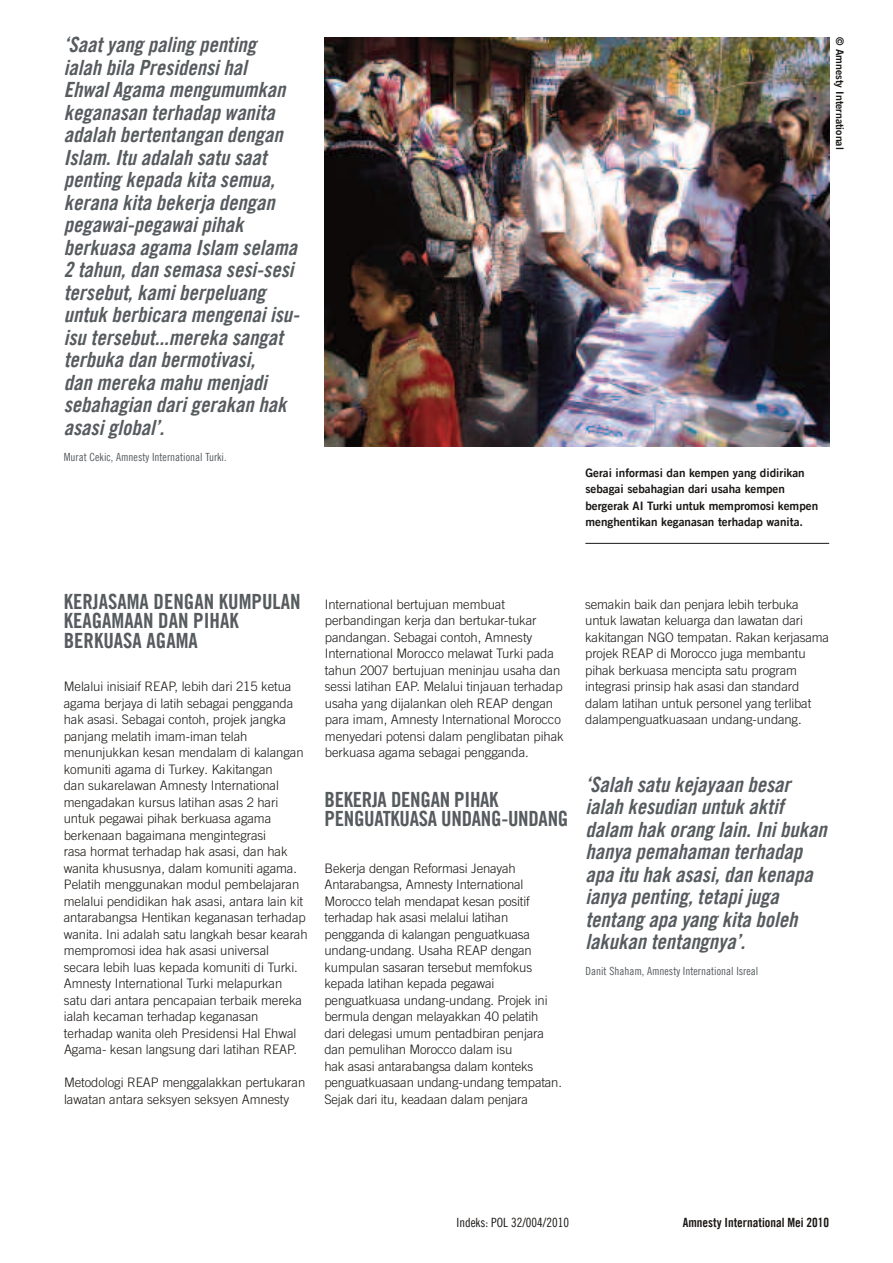
<style>
.page{position:relative;width:893px;height:1263px;background:#fff}
.page>*{position:absolute;margin:0;border:0;box-sizing:border-box;transform-origin:0 0}
.t1{font:21px/22.5px "Amnesty Trade Gothic Bd Cn 20 Ob";color:#565b5e}
.t2{font:21px/19.5px "Amnesty Trade Gothic Bd Cn 20";color:#565b5e}
.t3{font:300 13.05px/16.5px "Amnesty Trade Gothic";letter-spacing:-.005em;color:#1a1715}
.t4{font:12.75px "Amnesty Trade Gothic Bd Cn 20";color:#1a1715}
.t5{font:12.75px "Amnesty Trade Gothic Cn 18";color:#1a1715}
.t6{font:11.7px/16.5px "Amnesty Trade Gothic Bd 2";color:#1a1715}
.t7{font:11.25px "Amnesty Trade Gothic Cn 18";color:#565b5e}
.t8{font:10.5px "Amnesty Trade Gothic Bd 2";color:#1a1715}
</style>
<div class="page">
<hr style="left:585px;top:543px;width:244px;height:1px;background:#1a1715">
<img style="left:325px;top:38px;width:504px;height:408px">
<p class="t1" style="left:64px;top:33px;width:235px">‘Saat yang paling penting ialah bila Presidensi hal<br>Ehwal Agama mengumumkan keganasan terhadap wanita adalah bertentangan dengan<br>Islam. Itu adalah satu saat penting kepada kita semua, kerana kita bekerja dengan pegawai-pegawai pihak berkuasa agama Islam selama<br>2 tahun, dan semasa sesi-sesi tersebut, kami berpeluang untuk berbicara mengenai isu&shy;isu tersebut...mereka sangat terbuka dan bermotivasi,<br>dan mereka mahu menjadi sebahagian dari gerakan hak asasi global’.</p>
<p class="t7" style="left:64px;top:450px;width:164px">Murat Cekic, Amnesty International Turki.</p>
<p class="t8" style="left:846px;top:37px;width:114px;rotate:90deg">© Amnesty International</p>
<p class="t6" style="left:585px;top:464px;width:234px">Gerai informasi dan kempen yang didirikan sebagai sebahagian dari usaha kempen bergerak AI Turki untuk mempromosi kempen menghentikan keganasan terhadap wanita.</p>
<h1 class="t2" style="left:64px;top:591px;width:238px">KERJASAMA DENGAN KUMPULAN<br>KEAGAMAAN DAN PIHAK<br>BERKUASA AGAMA</h1>
<p class="t3" style="left:64px;top:678px;width:245px">Melalui inisiaif REAP, lebih dari 215 ketua agama berjaya di latih sebagai pengganda hak asasi. Sebagai contoh, projek jangka panjang melatih imam-iman telah menunjukkan kesan mendalam di kalangan komuniti agama di Turkey. Kakitangan<br>dan sukarelawan Amnesty International mengadakan kursus latihan asas 2 hari untuk pegawai pihak berkuasa agama berkenaan bagaimana mengintegrasi<br>rasa hormat terhadap hak asasi, dan hak wanita khususnya, dalam komuniti agama.<br>Pelatih menggunakan modul pembelajaran melalui pendidikan hak asasi, antara lain kit antarabangsa Hentikan keganasan terhadap wanita. Ini adalah satu langkah besar kearah mempromosi idea hak asasi universal secara lebih luas kepada komuniti di Turki.<br>Amnesty International Turki melapurkan satu dari antara pencapaian terbaik mereka ialah kecaman terhadap keganasan terhadap wanita oleh Presidensi Hal Ehwal Agama- kesan langsung dari latihan REAP.</p>
<p class="t3" style="left:64px;top:1074px;width:243px">Metodologi REAP menggalakkan pertukaran lawatan antara seksyen seksyen Amnesty</p>
<p class="t3" style="left:325px;top:596px;width:240px">International bertujuan membuat perbandingan kerja dan bertukar-tukar pandangan. Sebagai contoh, Amnesty International Morocco melawat Turki pada tahun 2007 bertujuan meninjau usaha dan sessi latihan EAP. Melalui tinjauan terhadap usaha yang dijalankan oleh REAP dengan para imam, Amnesty International Morocco menyedari potensi dalam penglibatan pihak berkuasa agama sebagai pengganda.</p>
<h1 class="t2" style="left:325px;top:789px;width:245px">BEKERJA DENGAN PIHAK<br>PENGUATKUASA UNDANG-UNDANG</h1>
<p class="t3" style="left:324px;top:860px;width:239px">Bekerja dengan Reformasi Jenayah Antarabangsa, Amnesty International Morocco telah mendapat kesan positif terhadap hak asasi melalui latihan pengganda di kalangan penguatkuasa undang-undang. Usaha REAP dengan kumpulan sasaran tersebut memfokus kepada latihan kepada pegawai penguatkuasa undang-undang. Projek ini bermula dengan melayakkan 40 pelatih dari delegasi umum pentadbiran penjara dan pemulihan Morocco dalam isu<br>hak asasi antarabangsa dalam konteks penguatkuasaan undang-undang tempatan.<br>Sejak dari itu, keadaan dalam penjara</p>
<p class="t3" style="left:585px;top:596px;width:245px">semakin baik dan penjara lebih terbuka untuk lawatan keluarga dan lawatan dari kakitangan NGO tempatan. Rakan kerjasama projek REAP di Morocco juga membantu pihak berkuasa mencipta satu program integrasi prinsip hak asasi dan standard dalam latihan untuk personel yang terlibat dalampenguatkuasaan undang-undang.</p>
<h1 class="t1" style="left:585px;top:772px;width:243px">‘Salah satu kejayaan besar ialah kesudian untuk aktif dalam hak orang lain. Ini bukan hanya pemahaman terhadap apa itu hak asasi, dan kenapa ianya penting, tetapi juga tentang apa yang kita boleh lakukan tentangnya’.</h1>
<p class="t7" style="left:585px;top:964px;width:174px">Danit Shaham, Amnesty International Isreal</p>
<p class="t5" style="left:456px;top:1214px;width:114px">Indeks: POL 32/004/2010</p>
<p class="t4" style="left:683px;top:1214px;width:148px">Amnesty International Mei 2010</p>
</div>
